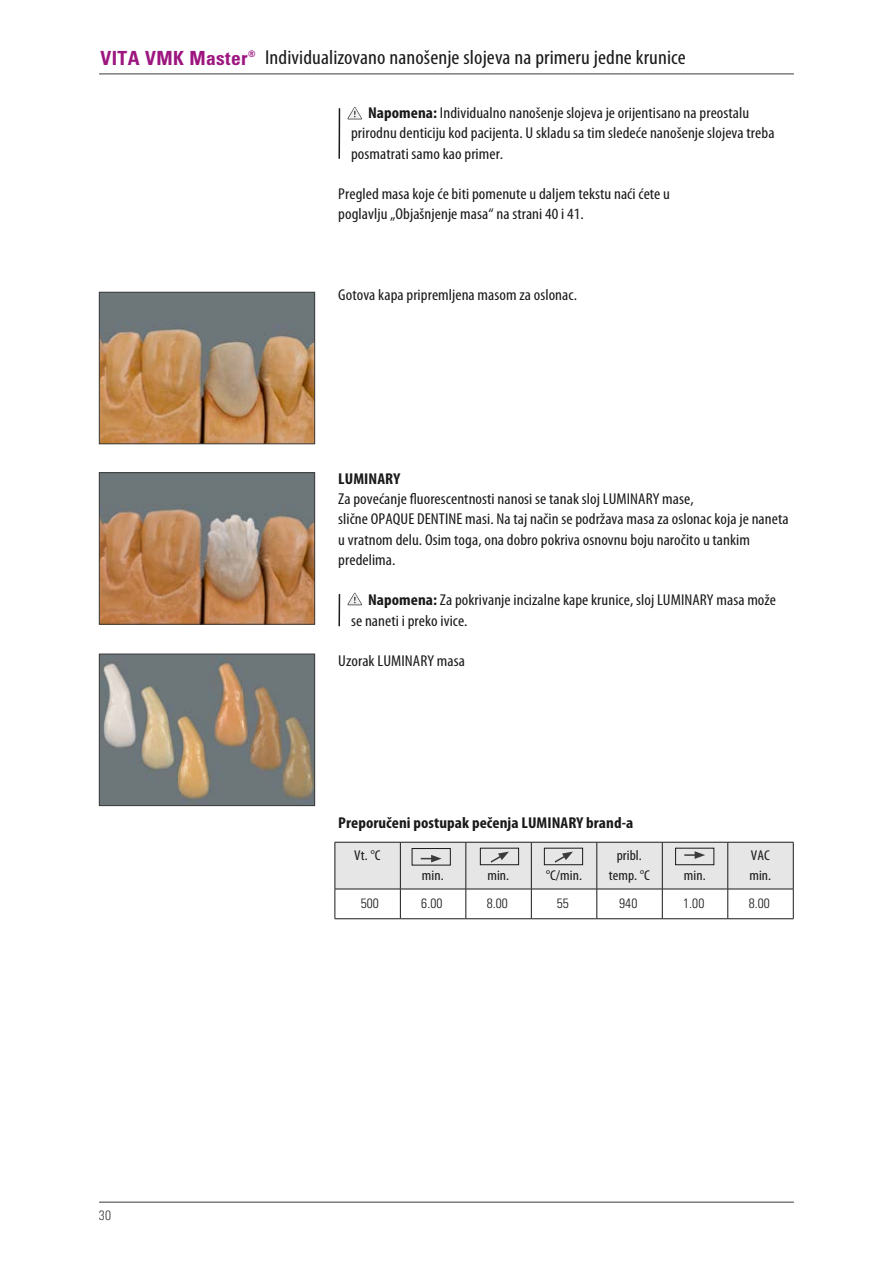
<style>
.page{position:relative;width:893px;height:1263px;background:#fff}
.page>*{position:absolute;margin:0;border:0;box-sizing:border-box;transform-origin:0 0}
.t1{font:condensed 20.25px "Myriad Pro";letter-spacing:.005em;color:#1a1a1a;scale:1.08 1}
.t2{font:700 condensed 19.5px "Univers";letter-spacing:.02em;color:#9d1680}
.t3{font:condensed 15.75px/20.2px "Myriad Pro";letter-spacing:.005em;color:#1a1a1a;scale:1.08 1}
.t4{font:700 condensed 15.75px "Myriad Pro";letter-spacing:.005em;color:#1a1a1a;scale:1.08 1}
.t5{font:condensed 14.25px/20.2px "Myriad Pro";letter-spacing:.005em;color:#1a1a1a;text-align:center;scale:1.08 1}
.t6{font:300 condensed 13.5px "Univers LT";letter-spacing:.005em;color:#1a1a1a}
.t7{font:300 condensed 13.5px "Univers";color:#3b3b3a}
.s1{font-weight:700}
</style>
<div class="page">
<hr style="left:99px;top:74px;width:695px;height:1px;background:#3b3b3a">
<hr style="left:99px;top:1202px;width:695px;height:1px;background:#3b3b3a">
<img style="left:101px;top:474px;width:212px;height:148px">
<div style="left:99px;top:472px;width:216px;height:152px;border:1px solid #3b3b3a"></div>
<img style="left:101px;top:656px;width:212px;height:148px">
<div style="left:99px;top:654px;width:216px;height:152px;border:1px solid #3b3b3a"></div>
<hr style="left:335px;top:918px;width:65px;height:1px;background:#1a1a1a">
<hr style="left:400px;top:918px;width:66px;height:1px;background:#1a1a1a">
<hr style="left:466px;top:918px;width:65px;height:1px;background:#1a1a1a">
<hr style="left:531px;top:918px;width:66px;height:1px;background:#1a1a1a">
<hr style="left:597px;top:918px;width:65px;height:1px;background:#1a1a1a">
<hr style="left:662px;top:918px;width:66px;height:1px;background:#1a1a1a">
<hr style="left:728px;top:918px;width:65px;height:1px;background:#1a1a1a">
<img style="left:101px;top:294px;width:212px;height:148px">
<div style="left:99px;top:292px;width:216px;height:152px;border:1px solid #3b3b3a"></div>
<svg style="left:335px;top:842px;width:459px;height:76px"></svg>
<hr style="left:338px;top:108px;width:2px;height:51px;background:#1a1a1a">
<svg style="left:347px;top:107px;width:15px;height:12px"></svg>
<hr style="left:338px;top:594px;width:2px;height:32px;background:#1a1a1a">
<svg style="left:347px;top:593px;width:15px;height:12px"></svg>
<p class="t2" style="left:101px;top:46px;width:157px">VITA VMK Master<sup>®</sup></p>
<p class="t1" style="left:265px;top:47px;width:391px">Individualizovano nanošenje slojeva na primeru jedne krunice</p>
<p class="t3" style="left:351px;top:103px;width:394px;text-indent:17px"><span class="s1">Napomena:</span> Individualno nanošenje slojeva je orijentisano na preostalu prirodnu denticiju kod pacijenta. U skladu sa tim sledeće nanošenje slojeva treba posmatrati samo kao primer.</p>
<p class="t3" style="left:338px;top:184px;width:309px">Pregled masa koje će biti pomenute u daljem tekstu naći ćete u poglavlju „Objašnjenje masa“ na strani 40 i 41.</p>
<p class="t3" style="left:338px;top:285px;width:223px">Gotova kapa pripremljena masom za oslonac.</p>
<p class="t4" style="left:338px;top:470px;width:59px">LUMINARY</p>
<p class="t3" style="left:338px;top:489px;width:418px">Za povećanje fluorescentnosti nanosi se tanak sloj LUMINARY mase,<br>slične OPAQUE DENTINE masi. Na taj način se podržava masa za oslonac koja je naneta u vratnom delu. Osim toga, ona dobro pokriva osnovnu boju naročito u tankim predelima.</p>
<p class="t3" style="left:351px;top:590px;width:395px;text-indent:17px"><span class="s1">Napomena:</span> Za pokrivanje incizalne kape krunice, sloj LUMINARY masa može se naneti i preko ivice.</p>
<p class="t3" style="left:338px;top:651px;width:119px">Uzorak LUMINARY masa</p>
<p class="t4" style="left:338px;top:814px;width:275px">Preporučeni postupak pečenja LUMINARY brand-a</p>
<p class="t5" style="left:354px;top:845px;width:26px">Vt. °C</p>
<p class="t5" style="left:422px;top:865px;width:22px">min.</p>
<p class="t5" style="left:487px;top:865px;width:22px">min.</p>
<p class="t5" style="left:546px;top:865px;width:35px">°C/min.</p>
<p class="t5" style="left:609px;top:845px;width:40px">pribl. temp. °C</p>
<p class="t5" style="left:684px;top:865px;width:22px">min.</p>
<p class="t5" style="left:749px;top:845px;width:22px;text-align:left">VAC min.</p>
<p class="t6" style="left:361px;top:895px;width:20px">500</p>
<p class="t6" style="left:421px;top:895px;width:23px">6.00</p>
<p class="t6" style="left:487px;top:895px;width:23px">8.00</p>
<p class="t6" style="left:557px;top:895px;width:14px">55</p>
<p class="t6" style="left:619px;top:895px;width:20px">940</p>
<p class="t6" style="left:683px;top:895px;width:23px">1.00</p>
<p class="t6" style="left:749px;top:895px;width:23px">8.00</p>
<p class="t7" style="left:99px;top:1207px;width:14px">30</p>
</div>
